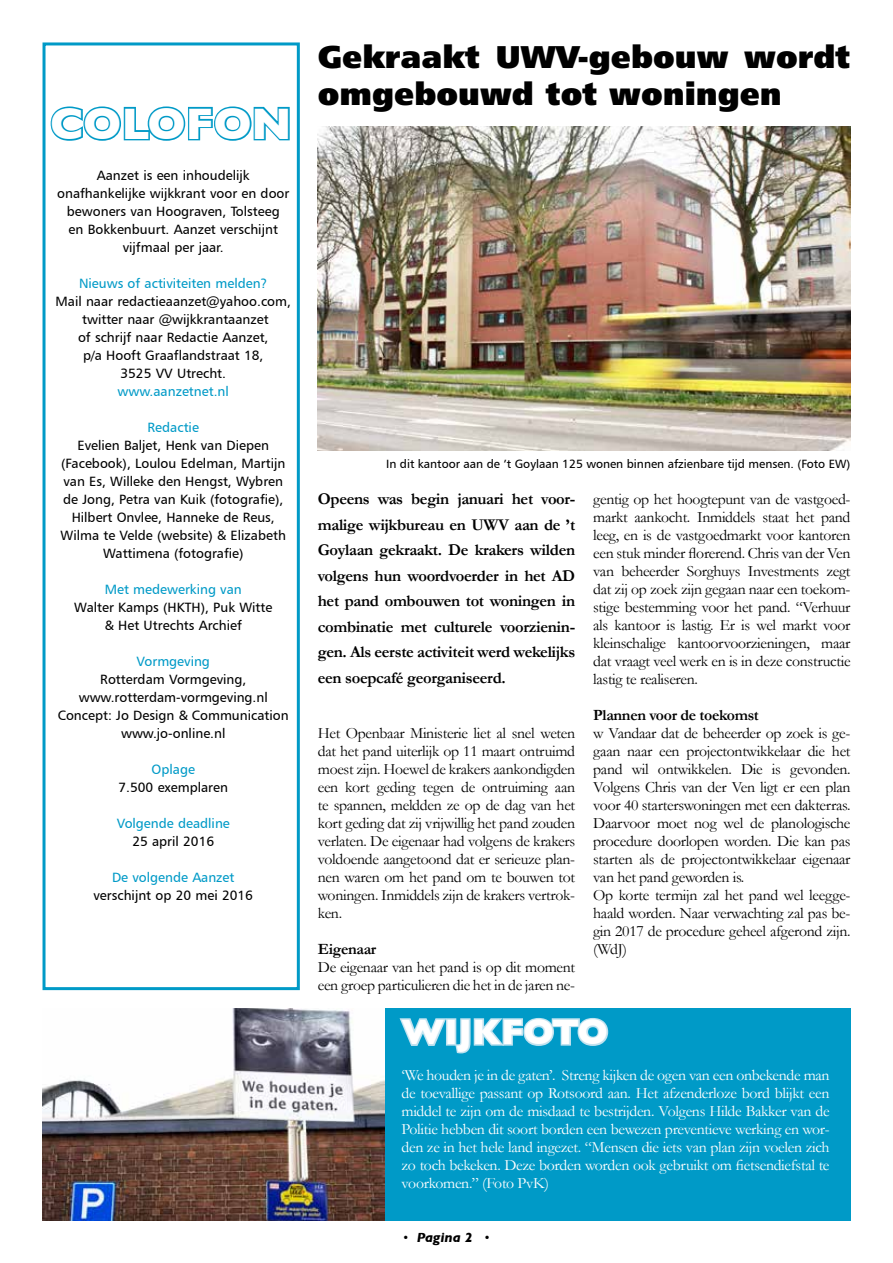
<style>
.page{position:relative;width:893px;height:1263px;background:#fff}
.page>*{position:absolute;margin:0;border:0;box-sizing:border-box;transform-origin:0 0}
.t1{font:700 45px "Gill Sans";letter-spacing:-.005em;color:#fff}
.t2{font:700 36px "Gill Sans";color:#fff}
.t3{font:31.5px/37.8px "Humanist 777 BT Extra Black B";color:#000}
.t4{font:700 16.5px/25.5px "Garamond";letter-spacing:-.02em;color:#000;text-align:justify}
.t5{font:15.75px/18px "Garamond";letter-spacing:-.02em;color:#000;text-align:justify}
.t6{font:15.75px/18px "Garamond";letter-spacing:-.02em;color:#fff;text-align:justify}
.t7{font:700 15.75px "Garamond";letter-spacing:-.02em;color:#000}
.t8{font:13.5px/18px "Humanist 777 BT Roman B";color:#000;text-align:center}
.t9{font:13.5px "Humanist 777 BT Roman B";color:#009ac7}
.t10{font:italic 700 13.5px "Gill Sans";color:#000}
.t11{font:12px "Humanist 777 BT Roman B";color:#000}
.s1{font-weight:300;font-style:normal}
</style>
<div class="page">
<svg style="left:50px;top:106px;width:240px;height:35px"></svg>
<div style="left:43px;top:42px;width:257px;height:948px;border:3px solid #009ac7"></div>
<img style="left:318px;top:126px;width:532px;height:324px">
<div style="left:370px;top:1008px;width:481px;height:212px;background:#009ac7"></div>
<img style="left:43px;top:1008px;width:342px;height:212px">
<svg style="left:399px;top:1018px;width:210px;height:36px"></svg>
<h1 class="t1" style="left:50px;top:88px;width:243px">COLOFON</h1>
<p class="t8" style="left:57px;top:166px;width:234px">Aanzet is een inhoudelijk onafhankelijke wijkkrant voor en door bewoners van Hoograven, Tolsteeg<br>en Bokkenbuurt. Aanzet verschijnt vijfmaal per jaar.</p>
<p class="t9" style="left:79px;top:275px;width:190px">Nieuws of activiteiten melden?</p>
<p class="t8" style="left:56px;top:292px;width:237px">Mail naar redactieaanzet@yahoo.com, twitter naar @wijkkrantaanzet<br>of schrijf naar Redactie Aanzet,<br>p/a Hooft Graaflandstraat 18,<br>3525 VV Utrecht.</p>
<p class="t9" style="left:118px;top:383px;width:113px">www.aanzetnet.nl</p>
<p class="t9" style="left:148px;top:419px;width:53px">Redactie</p>
<p class="t8" style="left:61px;top:436px;width:227px">Evelien Baljet, Henk van Diepen (Facebook), Loulou Edelman, Martijn van Es, Willeke den Hengst, Wybren de Jong, Petra van Kuik (fotografie), Hilbert Onvlee, Hanneke de Reus, Wilma te Velde (website) &amp; Elizabeth Wattimena (fotografie)</p>
<p class="t9" style="left:105px;top:581px;width:138px">Met medewerking van</p>
<p class="t8" style="left:74px;top:598px;width:200px">Walter Kamps (HKTH), Puk Witte &amp; Het Utrechts Archief</p>
<p class="t9" style="left:137px;top:653px;width:75px">Vormgeving</p>
<p class="t8" style="left:58px;top:670px;width:232px">Rotterdam Vormgeving, www.rotterdam-vormgeving.nl<br>Concept: Jo Design &amp; Communication www.jo-online.nl</p>
<p class="t9" style="left:152px;top:761px;width:45px">Oplage</p>
<p class="t8" style="left:119px;top:778px;width:111px">7.500 exemplaren</p>
<p class="t9" style="left:117px;top:815px;width:115px">Volgende deadline</p>
<p class="t8" style="left:132px;top:832px;width:83px">25 april 2016</p>
<p class="t9" style="left:112px;top:869px;width:124px">De volgende Aanzet</p>
<p class="t8" style="left:94px;top:886px;width:161px">verschijnt op 20 mei 2016</p>
<h3 class="t3" style="left:318px;top:37px;width:534px">Gekraakt UWV-gebouw wordt omgebouwd tot woningen</h3>
<p class="t11" style="left:386px;top:456px;width:466px">In dit kantoor aan de ’t Goylaan 125 wonen binnen afzienbare tijd mensen. (Foto EW)</p>
<p class="t4" style="left:318px;top:486px;width:259px">Opeens was begin januari het voor&shy;malige wijkbureau en UWV aan de ’t Goylaan gekraakt. De krakers wilden volgens hun woordvoerder in het AD het pand ombouwen tot woningen in combinatie met culturele voorzienin&shy;gen. Als eerste activiteit werd wekelijks een soepcafé georganiseerd.</p>
<p class="t5" style="left:593px;top:490px;width:259px">gentig op het hoogtepunt van de vastgoed&shy;markt aankocht. Inmiddels staat het pand leeg, en is de vastgoedmarkt voor kantoren een stuk minder florerend. Chris van der Ven van beheerder Sorghuys Investments zegt dat zij op zoek zijn gegaan naar een toekom&shy;stige bestemming voor het pand. “Verhuur als kantoor is lastig. Er is wel markt voor kleinschalige kantoorvoorzieningen, maar dat vraagt veel werk en is in deze constructie lastig te realiseren.</p>
<p class="t7" style="left:593px;top:704px;width:167px">Plannen voor de toekomst</p>
<p class="t5" style="left:593px;top:724px;width:259px;text-align:left">w Vandaar dat de beheerder op zoek is ge&shy;gaan naar een projectontwikkelaar die het pand wil ontwikkelen. Die is gevonden.<br>Volgens Chris van der Ven ligt er een plan voor 40 starterswoningen met een dakterras.<br>Daarvoor moet nog wel de planologische procedure doorlopen worden. Die kan pas starten als de projectontwikkelaar eigenaar van het pand geworden is.<br>Op korte termijn zal het pand wel leegge&shy;haald worden. Naar verwachting zal pas be&shy;gin 2017 de procedure geheel afgerond zijn. (WdJ)</p>
<p class="t5" style="left:318px;top:724px;width:259px">Het Openbaar Ministerie liet al snel weten dat het pand uiterlijk op 11 maart ontruimd moest zijn. Hoewel de krakers aankondigden een kort geding tegen de ontruiming aan te spannen, meldden ze op de dag van het kort geding dat zij vrijwillig het pand zouden verlaten. De eigenaar had volgens de krakers voldoende aangetoond dat er serieuze plan&shy;nen waren om het pand om te bouwen tot woningen. Inmiddels zijn de krakers vertrok&shy;ken.</p>
<p class="t7" style="left:318px;top:938px;width:60px">Eigenaar</p>
<p class="t5" style="left:318px;top:958px;width:259px">De eigenaar van het pand is op dit moment een groep particulieren die het in de jaren ne-</p>
<h2 class="t2" style="left:402px;top:1003px;width:208px">WIJKFOTO</h2>
<p class="t6" style="left:402px;top:1066px;width:430px">‘We houden je in de gaten’. Streng kijken de ogen van een onbekende man de toevallige passant op Rotsoord aan. Het afzenderloze bord blijkt een middel te zijn om de misdaad te bestrijden. Volgens Hilde Bakker van de Politie hebben dit soort borden een bewezen preventieve werking en wor&shy;den ze in het hele land ingezet. “Mensen die iets van plan zijn voelen zich zo toch bekeken. Deze borden worden ook gebruikt om fietsendiefstal te voorkomen.” (Foto PvK)</p>
<p class="t10" style="left:402px;top:1230px;width:90px"><span class="s1">•</span> Pagina 2 <span class="s1">•</span></p>
</div>
